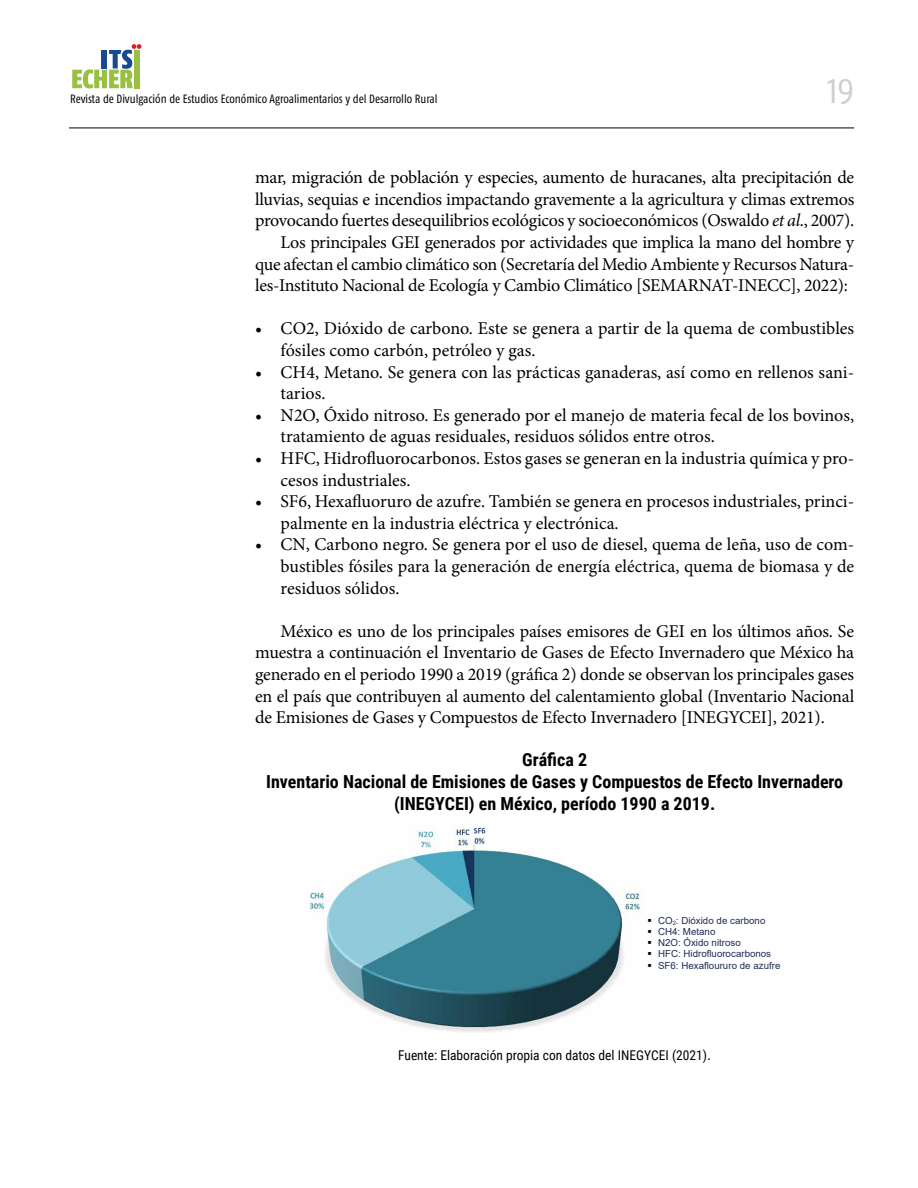
<style>
.page{position:relative;width:918px;height:1188px;background:#fff}
.page>*{position:absolute;margin:0;border:0;box-sizing:border-box;transform-origin:0 0}
.t1{font:36px "Fago Co Lf";color:#d0d0d0}
.t2{font:18px/21.6px "Minion Pro";letter-spacing:-.01em;color:#000}
.t3{font:700 18px/21.6px "Roboto Condensed";color:#000;text-align:center}
.t4{font:13.5px "Roboto Condensed";color:#000}
.t5{font:12px "Fago Co Lf";color:#000}
.t6{font:9.75px "Arial";color:#212c56}
.t7{font:500 5.25px "Fago Co";color:#1d1d1b}
.s1{font-style:italic}
.s2{color:#000}
.s3{font-size:6px}
.s4{font-size:15px}
</style>
<div class="page">
<hr style="left:69px;top:128px;width:785px;height:1px;background:#000">
<svg style="left:72px;top:44px;width:70px;height:45px"></svg>
<div style="left:134px;top:50px;width:5px;height:38px;background:#99c042"></div>
<img style="left:309px;top:826px;width:331px;height:206px">
<img style="left:637px;top:915px;width:3px;height:58px">
<p class="t5" style="left:70px;top:92px;width:369px">Revista de Divulgación de Estudios Económico Agroalimentarios y del Desarrollo Rural</p>
<p class="t7" style="left:72px;top:96px;width:57px">Económico Agroalimentarios</p>
<h1 class="t1" style="left:827px;top:70px;width:28px">19</h1>
<p class="t2" style="left:255px;top:167px;width:601px">mar, migración de población y especies, aumento de huracanes, alta precipitación de</p>
<p class="t2" style="left:255px;top:188px;width:601px">lluvias, sequias e incendios impactando gravemente a la agricultura y climas extremos</p>
<p class="t2" style="left:255px;top:210px;width:601px">provocando fuertes desequilibrios ecológicos y socioeconómicos (Oswaldo <span class="s1">et al</span>., 2007).</p>
<p class="t2" style="left:281px;top:232px;width:575px">Los principales GEI generados por actividades que implica la mano del hombre y</p>
<p class="t2" style="left:255px;top:253px;width:601px">que afectan el cambio climático son (Secretaría del Medio Ambiente y Recursos Natura-</p>
<p class="t2" style="left:255px;top:275px;width:594px">les-Instituto Nacional de Ecología y Cambio Climático [SEMARNAT-INECC], 2022):</p>
<p class="t2" style="left:281px;top:318px;width:575px;text-indent:-26px">• CO2, Dióxido de carbono. Este se genera a partir de la quema de combustibles fósiles como carbón, petróleo y gas.</p>
<p class="t2" style="left:281px;top:361px;width:575px;text-indent:-26px">• CH4, Metano. Se genera con las prácticas ganaderas, así como en rellenos sani&shy;tarios.</p>
<p class="t2" style="left:281px;top:404px;width:575px;text-indent:-26px">• N2O, Óxido nitroso. Es generado por el manejo de materia fecal de los bovinos, tratamiento de aguas residuales, residuos sólidos entre otros.</p>
<p class="t2" style="left:281px;top:448px;width:575px;text-indent:-26px">• HFC, Hidrofluorocarbonos. Estos gases se generan en la industria química y pro&shy;cesos industriales.</p>
<p class="t2" style="left:281px;top:491px;width:575px;text-indent:-26px">• SF6, Hexafluoruro de azufre. También se genera en procesos industriales, princi&shy;palmente en la industria eléctrica y electrónica.</p>
<p class="t2" style="left:281px;top:534px;width:575px;text-align:justify;text-indent:-26px">• CN, Carbono negro. Se genera por el uso de diesel, quema de leña, uso de com&shy;bustibles fósiles para la generación de energía eléctrica, quema de biomasa y de residuos sólidos.</p>
<p class="t2" style="left:255px;top:620px;width:601px;text-align:justify;text-indent:26px">México es uno de los principales países emisores de GEI en los últimos años. Se muestra a continuación el Inventario de Gases de Efecto Invernadero que México ha generado en el periodo 1990 a 2019 (gráfica 2) donde se observan los principales gases en el país que contribuyen al aumento del calentamiento global (Inventario Nacional de Emisiones de Gases y Compuestos de Efecto Invernadero [INEGYCEI], 2021).</p>
<p class="t3" style="left:266px;top:748px;width:579px">Gráfica 2<br>Inventario Nacional de Emisiones de Gases y Compuestos de Efecto Invernadero (INEGYCEI) en México, período 1990 a 2019.</p>
<p class="t6" style="left:648px;top:914px;width:119px"><span class="s2">▪</span> CO<span class="s3">2</span>: Dióxido de carbono</p>
<p class="t6" style="left:648px;top:925px;width:69px"><span class="s2">▪</span> CH4: Metano</p>
<p class="t6" style="left:648px;top:936px;width:95px"><span class="s2">▪</span> N2O: Óxido nitroso</p>
<p class="t6" style="left:648px;top:947px;width:125px"><span class="s2">▪</span> HFC: Hidrofluorocarbonos</p>
<p class="t6" style="left:648px;top:958px;width:134px"><span class="s2">▪</span> SF6: Hexafloururo de azufre</p>
<p class="t4" style="left:398px;top:1046px;width:315px">Fuente: Elaboración propia con datos del INEGYCEI (2021)<span class="s4">.</span></p>
</div>
